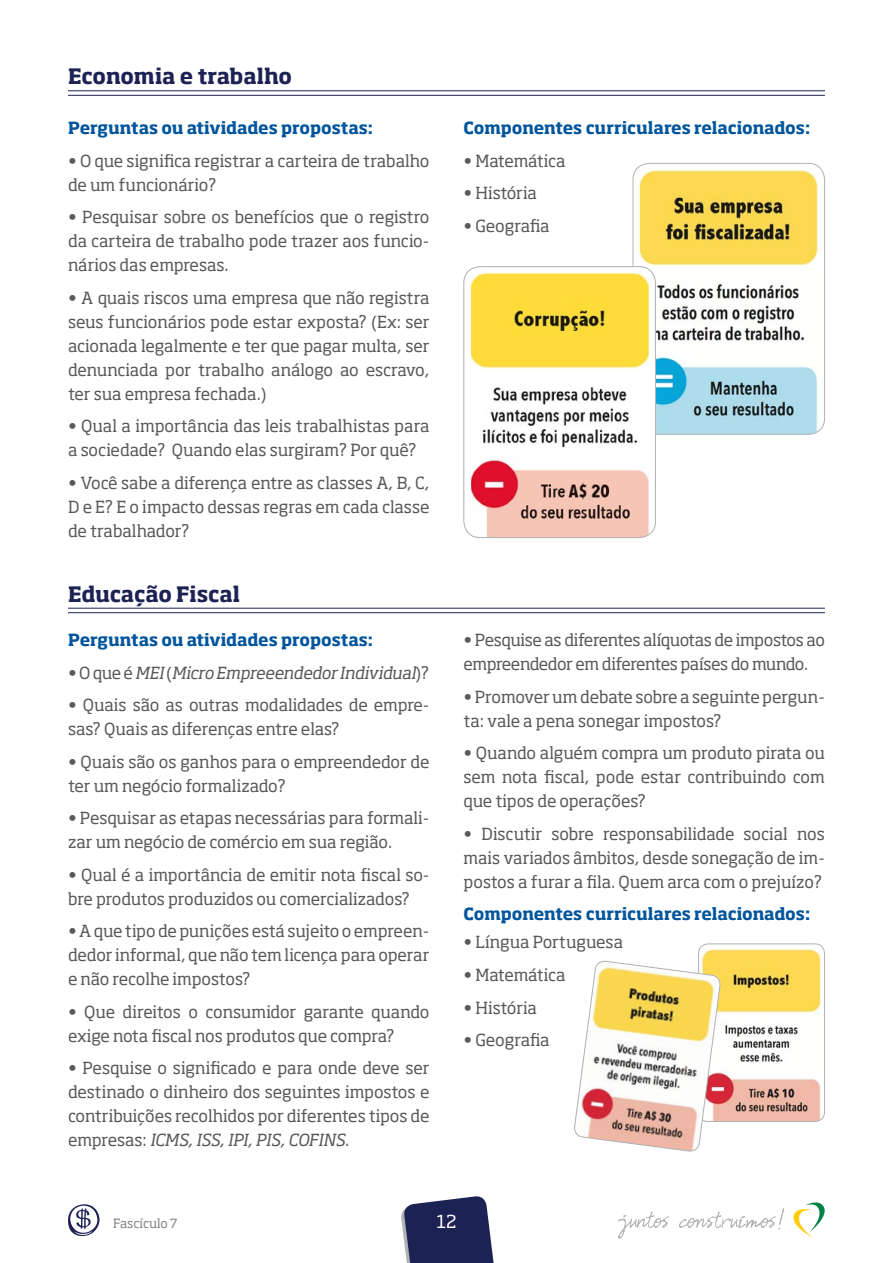
<style>
.page{position:relative;width:893px;height:1263px;background:#fff}
.page>*{position:absolute;margin:0;border:0;box-sizing:border-box;transform-origin:0 0}
.t1{font:700 21px "Soho Std";letter-spacing:-.005em;color:#1d2254}
.t2{font:17.7px "Soho Std";color:#fff}
.t3{font:16.5px/24px "Soho Std";letter-spacing:-.01em;color:#58595b}
.t4{font:700 16.5px "Soho Std";letter-spacing:-.01em;color:#00559c}
.t5{font:16.5px/24px "Soho Std";letter-spacing:-.03em;color:#58595b}
.t6{font:italic 16.5px "Soho Std";letter-spacing:-.025em;color:#58595b}
.t7{font:12.6px "Soho Std";letter-spacing:-.01em;color:#808285}
.s1{font-style:normal}
.s2{font-style:italic}
</style>
<div class="page">
<svg style="left:401px;top:1196px;width:93px;height:67px;background:#40446e"></svg>
<svg style="left:793px;top:1202px;width:32px;height:35px"></svg>
<svg style="left:618px;top:1208px;width:166px;height:30px"></svg>
<svg style="left:68px;top:1204px;width:32px;height:32px"></svg>
<img style="left:633px;top:163px;width:192px;height:271px">
<div style="left:633px;top:163px;width:192px;height:272px;border:1px solid #b1b4b6;border-radius:16px"></div>
<img style="left:464px;top:267px;width:191px;height:271px">
<div style="left:463px;top:266px;width:193px;height:272px;border:1px solid #b1b4b6;border-radius:16px"></div>
<hr style="left:68px;top:90px;width:757px;height:1px;background:#1d2254">
<hr style="left:68px;top:95px;width:757px;height:1px;background:#1d2254">
<hr style="left:68px;top:608px;width:757px;height:1px;background:#1d2254">
<hr style="left:68px;top:612px;width:757px;height:1px;background:#1d2254">
<img style="left:698px;top:944px;width:126px;height:176px">
<div style="left:698px;top:944px;width:127px;height:178px;border:1px solid #b1b4b6;border-radius:10px"></div>
<svg style="left:574px;top:960px;width:147px;height:192px"></svg>
<p class="t1" style="left:68px;top:63px;width:226px">Economia e trabalho</p>
<p class="t4" style="left:68px;top:117px;width:307px">Perguntas ou atividades propostas:</p>
<p class="t3" style="left:68px;top:148px;width:363px">• O que significa registrar a carteira de trabalho de um funcionário?</p>
<p class="t3" style="left:68px;top:205px;width:363px;text-align:justify">• Pesquisar sobre os benefícios que o registro da carteira de trabalho pode trazer aos funcio&shy;nários das empresas.</p>
<p class="t3" style="left:68px;top:285px;width:363px;text-align:justify">• A quais riscos uma empresa que não registra seus funcionários pode estar exposta? (Ex: ser acionada legalmente e ter que pagar multa, ser denunciada por trabalho análogo ao escravo, ter sua empresa fechada.)</p>
<p class="t3" style="left:68px;top:414px;width:363px">• Qual a importância das leis trabalhistas para a sociedade? Quando elas surgiram? Por quê?</p>
<p class="t3" style="left:68px;top:470px;width:363px;text-align:justify">• Você sabe a diferença entre as classes A, B, C, D e E? E o impacto dessas regras em cada classe de trabalhador?</p>
<p class="t1" style="left:68px;top:580px;width:174px">Educação Fiscal</p>
<p class="t4" style="left:68px;top:629px;width:307px">Perguntas ou atividades propostas:</p>
<p class="t6" style="left:68px;top:662px;width:363px"><span class="s1">• O que é</span> MEI <span class="s1">(</span>Micro Empreeendedor Individual<span class="s1">)?</span></p>
<p class="t3" style="left:68px;top:693px;width:363px">• Quais são as outras modalidades de empre&shy;sas? Quais as diferenças entre elas?</p>
<p class="t3" style="left:68px;top:749px;width:363px">• Quais são os ganhos para o empreendedor de ter um negócio formalizado?</p>
<p class="t3" style="left:68px;top:806px;width:363px">• Pesquisar as etapas necessárias para formali&shy;zar um negócio de comércio em sua região.</p>
<p class="t3" style="left:68px;top:862px;width:363px">• Qual é a importância de emitir nota fiscal so&shy;bre produtos produzidos ou comercializados?</p>
<p class="t3" style="left:68px;top:919px;width:363px;text-align:justify">• A que tipo de punições está sujeito o empreen&shy;dedor informal, que não tem licença para operar e não recolhe impostos?</p>
<p class="t3" style="left:68px;top:999px;width:363px">• Que direitos o consumidor garante quando exige nota fiscal nos produtos que compra?</p>
<p class="t3" style="left:68px;top:1056px;width:363px;text-align:justify">• Pesquise o significado e para onde deve ser destinado o dinheiro dos seguintes impostos e contribuições recolhidos por diferentes tipos de empresas: <span class="s2">ICMS, ISS, IPI, PIS, COFINS</span>.</p>
<p class="t4" style="left:463px;top:117px;width:348px">Componentes curriculares relacionados:</p>
<p class="t3" style="left:463px;top:148px;width:103px">• Matemática</p>
<p class="t3" style="left:463px;top:181px;width:75px">• História</p>
<p class="t3" style="left:463px;top:213px;width:88px">• Geografia</p>
<p class="t5" style="left:463px;top:628px;width:363px">• Pesquise as diferentes alíquotas de impostos ao empreendedor em diferentes países do mundo.</p>
<p class="t3" style="left:463px;top:684px;width:363px">• Promover um debate sobre a seguinte pergun&shy;ta: vale a pena sonegar impostos?</p>
<p class="t3" style="left:463px;top:741px;width:363px;text-align:justify">• Quando alguém compra um produto pirata ou sem nota fiscal, pode estar contribuindo com que tipos de operações?</p>
<p class="t3" style="left:463px;top:821px;width:363px;text-align:justify">• Discutir sobre responsabilidade social nos mais variados âmbitos, desde sonegação de im&shy;postos a furar a fila. Quem arca com o prejuízo?</p>
<p class="t4" style="left:463px;top:903px;width:348px">Componentes curriculares relacionados:</p>
<p class="t3" style="left:463px;top:930px;width:161px">• Língua Portuguesa</p>
<p class="t3" style="left:463px;top:963px;width:103px">• Matemática</p>
<p class="t3" style="left:463px;top:995px;width:75px">• História</p>
<p class="t3" style="left:463px;top:1028px;width:88px">• Geografia</p>
<p class="t7" style="left:113px;top:1215px;width:66px">Fascículo 7</p>
<p class="t2" style="left:436px;top:1210px;width:22px">12</p>
</div>
